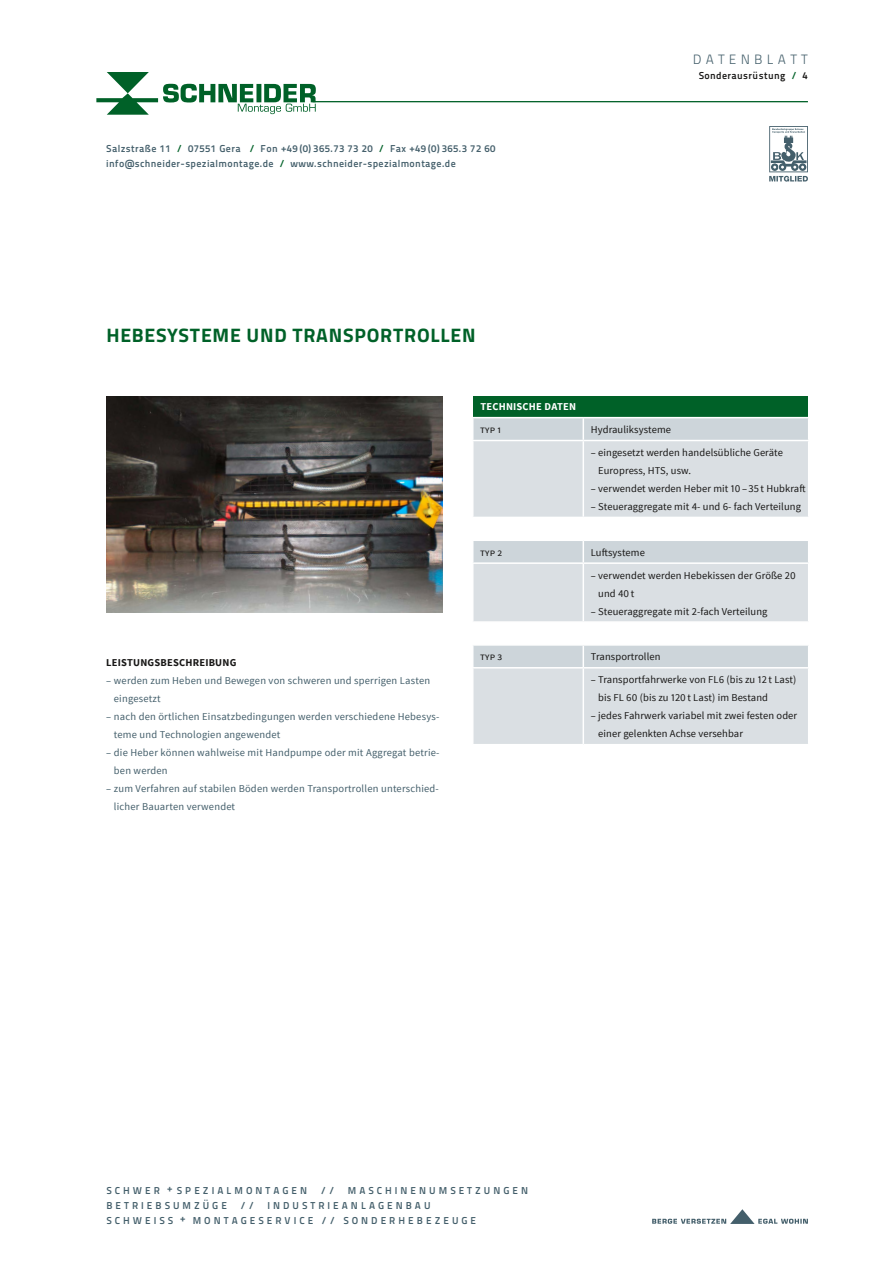
<style>
.page{position:relative;width:893px;height:1263px;background:#fff}
.page>*{position:absolute;margin:0;border:0;box-sizing:border-box;transform-origin:0 0}
.t1{font:700 19.5px "Titillium Web";letter-spacing:.04em;color:#006128}
.t2{font:13.5px "Titillium Maps 26 L 250 wt";letter-spacing:.31em;color:#445f6b}
.t3{font:10.5px/18px "Source Sans Pro";letter-spacing:.01em;color:#181716}
.t4{font:10.5px/18px "Source Sans Pro";letter-spacing:.02em;color:#445f6b}
.t5{font:700 10.5px "Source Sans Pro";letter-spacing:.02em;color:#181716}
.t6{font:700 10.5px "Source Sans Pro";letter-spacing:.02em;color:#fff}
.t7{font:10.05px/15px "Titillium Maps 26 L 750 wt";letter-spacing:.04em;color:#445f6b}
.t8{font:10.05px/15px "Titillium Maps 26 L 750 wt";letter-spacing:.3em;color:#445f6b}
.t9{font:10.05px "Titillium Maps 26 L 750 wt";letter-spacing:.04em;color:#181716}
.s1{color:#006128}
</style>
<div class="page">
<svg style="left:769px;top:126px;width:39px;height:56px"></svg>
<svg style="left:96px;top:72px;width:220px;height:43px"></svg>
<hr style="left:313px;top:101px;width:495px;height:1px;background:#006128">
<div style="left:473px;top:396px;width:335px;height:21px;background:#006128"></div>
<svg style="left:652px;top:1209px;width:156px;height:15px"></svg>
<img style="left:106px;top:396px;width:336px;height:216px">
<svg style="left:473px;top:418px;width:335px;height:22px;background:#ced6db"></svg>
<div style="left:473px;top:441px;width:335px;height:303px;background:#dadfe3"></div>
<svg style="left:583px;top:418px;width:1px;height:22px"></svg>
<hr style="left:583px;top:441px;width:1px;height:76px;background:#fff">
<svg style="left:473px;top:517px;width:335px;height:150px"></svg>
<hr style="left:472px;top:667px;width:111px;height:1px;background:#fff">
<hr style="left:583px;top:667px;width:226px;height:1px;background:#fff">
<hr style="left:583px;top:668px;width:1px;height:76px;background:#fff">
<p class="t7" style="left:106px;top:140px;width:391px">Salzstraße 11 <span class="s1">/</span> 07551 Gera <span class="s1">/</span> Fon +49 (0) 365.73 73 20 <span class="s1">/</span> Fax +49 (0) 365.3 72 60 info@schneider-spezialmontage.de <span class="s1">/</span> www.schneider-spezialmontage.de</p>
<h1 class="t1" style="left:106px;top:320px;width:371px">HEBESYSTEME UND TRANSPORTROLLEN</h1>
<p class="t6" style="left:480px;top:400px;width:97px">TECHNISCHE DATEN</p>
<p class="t2" style="left:693px;top:49px;width:117px">DATENBLATT</p>
<p class="t9" style="left:699px;top:68px;width:111px">Sonderausrüstung <span class="s1">/</span> 4</p>
<p class="t5" style="left:106px;top:655px;width:132px">LEISTUNGSBESCHREIBUNG</p>
<p class="t4" style="left:114px;top:671px;width:318px;text-indent:-8px">– werden zum Heben und Bewegen von schweren und sperrigen Lasten eingesetzt</p>
<p class="t4" style="left:114px;top:707px;width:327px;text-indent:-8px">– nach den örtlichen Einsatzbedingungen werden verschiedene Hebesys&shy;teme und Technologien angewendet</p>
<p class="t4" style="left:114px;top:743px;width:327px;text-indent:-8px">– die Heber können wahlweise mit Handpumpe oder mit Aggregat betrie&shy;ben werden</p>
<p class="t4" style="left:114px;top:779px;width:326px;text-indent:-8px">– zum Verfahren auf stabilen Böden werden Transportrollen unterschied&shy;licher Bauarten verwendet</p>
<p class="t3" style="left:480px;top:421px;width:22px">typ 1</p>
<p class="t3" style="left:591px;top:421px;width:82px">Hydrauliksysteme</p>
<p class="t3" style="left:598px;top:444px;width:186px;text-indent:-7px">– eingesetzt werden handelsübliche Geräte<br>Europress, HTS, usw.</p>
<p class="t3" style="left:591px;top:480px;width:216px">– verwendet werden Heber mit 10 – 35 t Hubkraft</p>
<p class="t3" style="left:591px;top:498px;width:212px">– Steueraggregate mit 4- und 6- fach Verteilung</p>
<p class="t3" style="left:480px;top:543px;width:23px">typ 2</p>
<p class="t3" style="left:591px;top:543px;width:56px">Luftsysteme</p>
<p class="t3" style="left:598px;top:566px;width:199px;text-indent:-7px">– verwendet werden Hebekissen der Größe 20 und 40 t</p>
<p class="t3" style="left:591px;top:602px;width:178px">– Steueraggregate mit 2-fach Verteilung</p>
<p class="t3" style="left:480px;top:648px;width:24px">typ 3</p>
<p class="t3" style="left:591px;top:648px;width:71px">Transportrollen</p>
<p class="t3" style="left:598px;top:671px;width:200px;text-indent:-7px">– Transportfahrwerke von FL6 (bis zu 12 t Last) bis FL 60 (bis zu 120 t Last) im Bestand</p>
<p class="t3" style="left:598px;top:707px;width:201px;text-indent:-7px">– jedes Fahrwerk variabel mit zwei festen oder einer gelenkten Achse versehbar</p>
<p class="t8" style="left:106px;top:1182px;width:202px">SCHWER + SPEZIALMONTAGEN</p>
<p class="t7" style="left:321px;top:1182px;width:15px">/ /</p>
<p class="t7" style="left:348px;top:1182px;width:10px">maschinen</p>
<p class="t7" style="left:429px;top:1182px;width:19px">u msetz</p>
<p class="t7" style="left:484px;top:1182px;width:19px">u ngen</p>
<p class="t7" style="left:106px;top:1197px;width:18px">b etrie</p>
<p class="t7" style="left:156px;top:1197px;width:65px">bsumz üge</p>
<p class="t7" style="left:240px;top:1197px;width:15px">/ /</p>
<p class="t8" style="left:106px;top:1197px;width:324px;text-indent:161px">INDU STRIEANLAGENB AU<br>SCHWEISS + MONTAGESERVICE // sonderhe</p>
<p class="t7" style="left:417px;top:1212px;width:18px">b eze</p>
<p class="t7" style="left:452px;top:1212px;width:18px">u ge</p>
</div>
